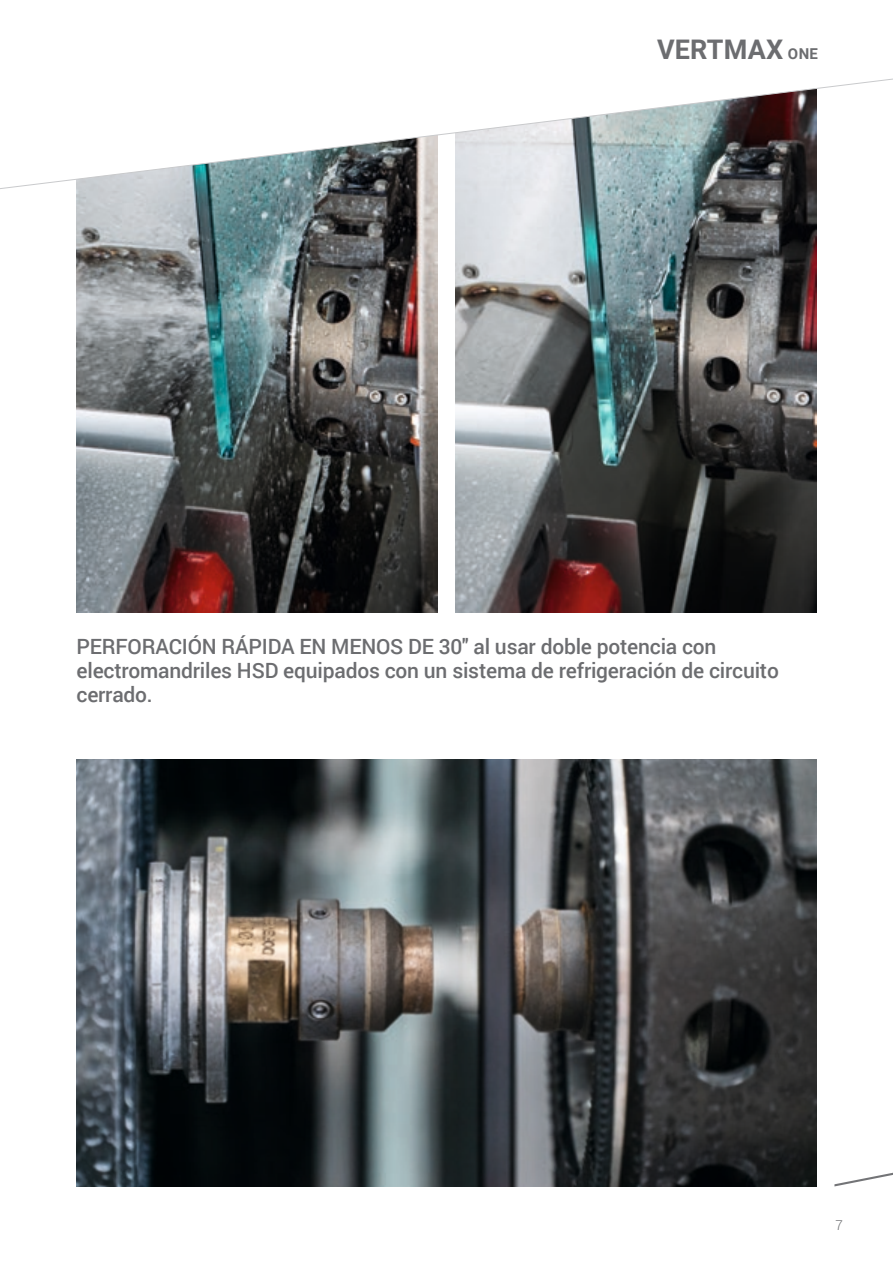
<style>
.page{position:relative;width:893px;height:1263px;background:#fff}
.page>*{position:absolute;margin:0;border:0;box-sizing:border-box;transform-origin:0 0}
.t1{font:700 27px "Roboto";letter-spacing:.005em;color:#6c6d70}
._2_SOTTOTITOLO_ROSSO{font:500 21px/24px "Roboto";letter-spacing:-.01em;color:#6c6d70}
.t2{font:300 13.5px "Roboto";color:#6c6d70}
.s1{font-size:15px}
</style>
<div class="page">
<svg style="left:834px;top:1172px;width:59px;height:14px"></svg>
<img style="left:77px;top:301px;width:360px;height:311px">
<img style="left:455px;top:301px;width:361px;height:311px">
<svg style="left:0;top:78px;width:893px;height:223px"></svg>
<img style="left:77px;top:759px;width:739px;height:427px">
<p class="t1" style="left:657px;top:30px;width:163px">VERTMAX <span class="s1">ONE</span></p>
<p class="_2_SOTTOTITOLO_ROSSO" style="left:77px;top:634px;width:704px">PERFORACIÓN RÁPIDA EN MENOS DE 30'' al usar doble potencia con electromandriles HSD equipados con un sistema de refrigeración de circuito cerrado.</p>
<p class="t2" style="left:836px;top:1215px;width:9px">7</p>
</div>
